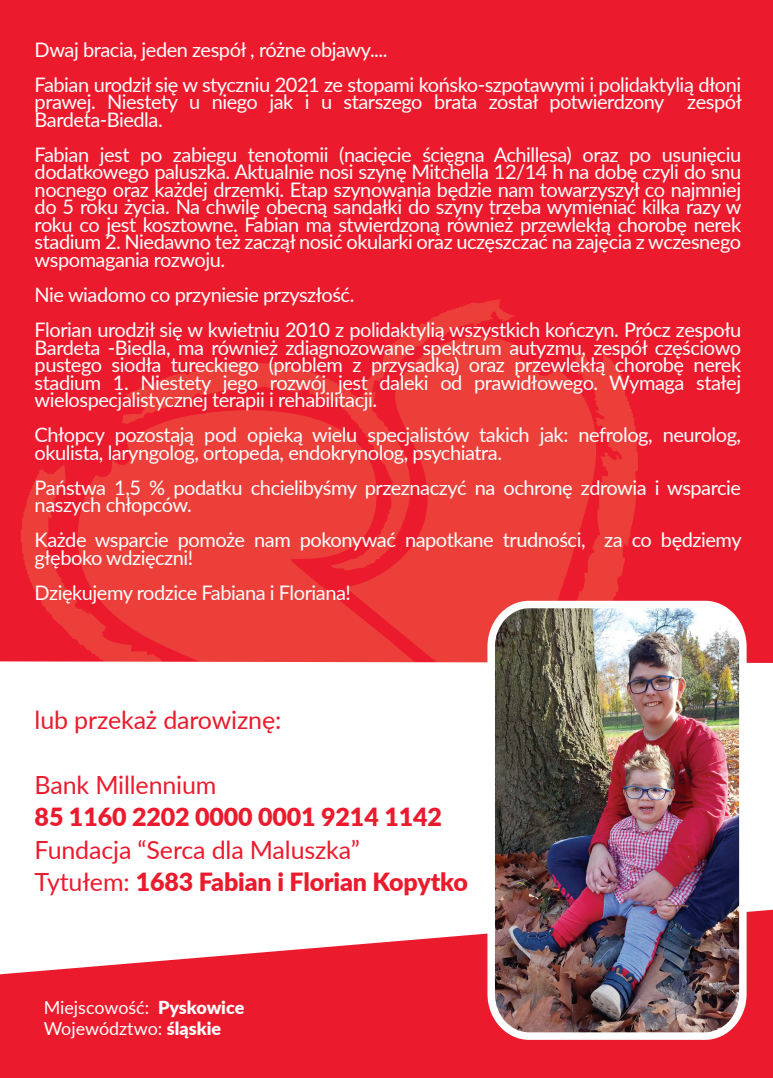
<style>
.page{position:relative;width:773px;height:1078px;background:#fff}
.page>*{position:absolute;margin:0;border:0;box-sizing:border-box;transform-origin:0 0}
.t1{font:25px/32.5px "Lato";letter-spacing:-.005em;color:#eb1b2d}
.t2{font:900 25px "Lato";letter-spacing:-.005em;color:#eb1b2d}
.t3{font:20px/17.5px "Lato";letter-spacing:-.025em;color:#fff}
.t4{font:18px/21.5px "Lato";color:#fff}
.s1{font-weight:900}
</style>
<div class="page">
<div style="left:0;top:0;width:772px;height:785px;background:#eb1b2d"></div>
<svg style="left:21px;top:299px;width:616px;height:342px"></svg>
<svg style="left:78px;top:410px;width:419px;height:251px;fill:#ec3f3a"></svg>
<div style="left:0;top:661px;width:772px;height:124px;background:#fff"></div>
<svg style="left:0;top:909px;width:772px;height:168px;fill:#eb1b2d"></svg>
<img style="left:487px;top:600px;width:259px;height:439px">
<p class="t3" style="left:35px;top:31px;width:708px;line-height:35px">Dwaj bracia, jeden zespół , różne objawy....<br>Fabian urodził się w styczniu 2021 ze stopami końsko-szpotawymi i polidaktylią dłoni</p>
<p class="t3" style="left:35px;top:92px;width:708px">prawej. Niestety u niego jak i u starszego brata został potwierdzony zespół<br>Bardeta-Biedla.</p>
<p class="t3" style="left:35px;top:145px;width:708px;text-align:justify">Fabian jest po zabiegu tenotomii (nacięcie ścięgna Achillesa) oraz po usunięciu dodatkowego paluszka. Aktualnie nosi szynę Mitchella 12/14 h na dobę czyli do snu nocnego oraz każdej drzemki. Etap szynowania będzie nam towarzyszył co najmniej do 5 roku życia. Na chwilę obecną sandałki do szyny trzeba wymieniać kilka razy w roku co jest kosztowne. Fabian ma stwierdzoną również przewlekłą chorobę nerek stadium 2. Niedawno też zaczął nosić okularki oraz uczęszczać na zajęcia z wczesnego wspomagania rozwoju.</p>
<p class="t3" style="left:35px;top:276px;width:708px;line-height:35px">Nie wiadomo co przyniesie przyszłość.<br>Florian urodził się w kwietniu 2010 z polidaktylią wszystkich kończyn. Prócz zespołu</p>
<p class="t3" style="left:35px;top:337px;width:708px;text-align:justify">Bardeta -Biedla, ma również zdiagnozowane spektrum autyzmu, zespół częściowo pustego siodła tureckiego (problem z przysadką) oraz przewlekłą chorobę nerek stadium 1. Niestety jego rozwój jest daleki od prawidłowego. Wymaga stałej wielospecjalistycznej terapii i rehabilitacji.</p>
<p class="t3" style="left:35px;top:425px;width:708px">Chłopcy pozostają pod opieką wielu specjalistów takich jak: nefrolog, neurolog, okulista, laryngolog, ortopeda, endokrynolog, psychiatra.</p>
<p class="t3" style="left:35px;top:477px;width:708px">Państwa 1,5 % podatku chcielibyśmy przeznaczyć na ochronę zdrowia i wsparcie naszych chłopców.</p>
<p class="t3" style="left:35px;top:530px;width:708px">Każde wsparcie pomoże nam pokonywać napotkane trudności, za co będziemy głęboko wdzięczni!</p>
<p class="t3" style="left:35px;top:582px;width:318px">Dziękujemy rodzice Fabiana i Floriana!</p>
<p class="t1" style="left:35px;top:702px;width:248px">lub przekaż darowiznę:</p>
<p class="t1" style="left:35px;top:767px;width:183px">Bank Millennium</p>
<p class="t2" style="left:35px;top:798px;width:409px">85 1160 2202 0000 0001 9214 1142</p>
<p class="t1" style="left:35px;top:832px;width:434px">Fundacja “Serca dla Maluszka”<br>Tytułem: <span class="s1">1683 Fabian i Florian Kopytko</span></p>
<p class="t4" style="left:44px;top:995px;width:202px">Miejscowość: <span class="s1">Pyskowice<br></span>Województwo: <span class="s1">śląskie</span></p>
</div>
